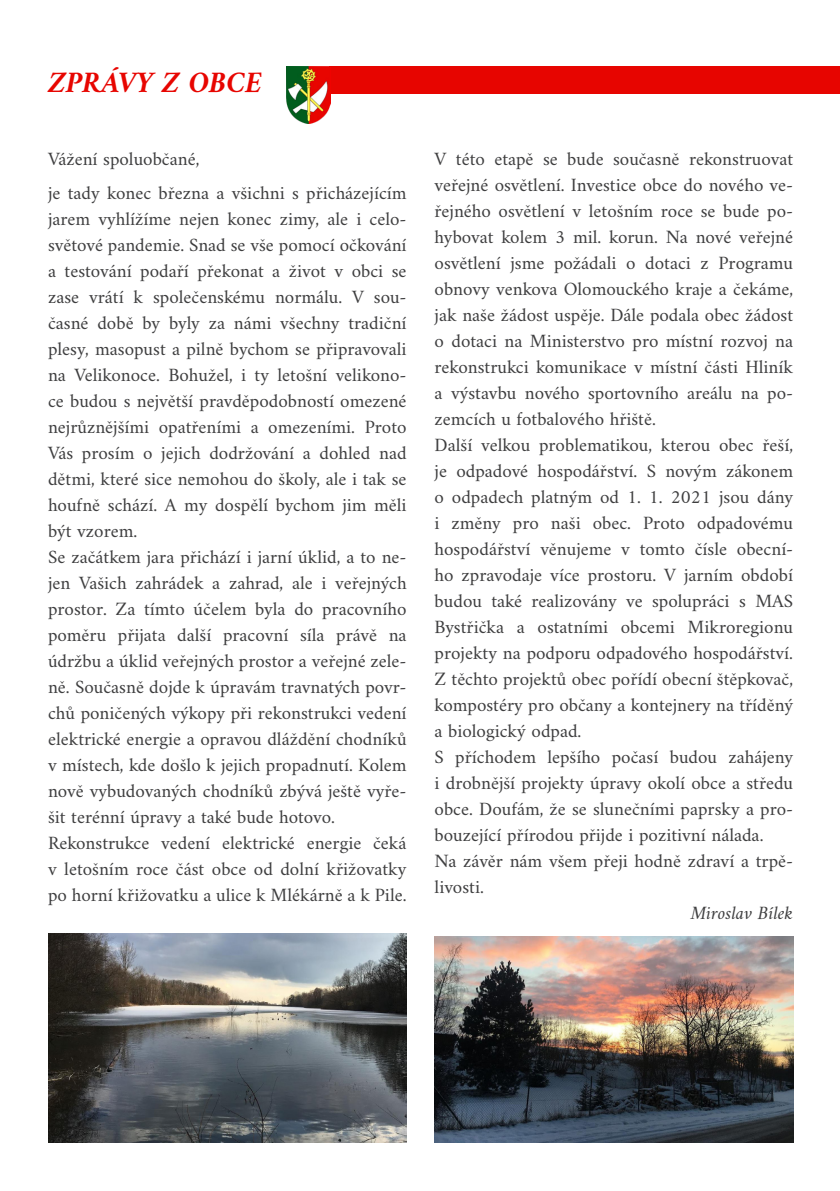
<style>
.page{position:relative;width:840px;height:1191px;background:#fff}
.page>*{position:absolute;margin:0;border:0;box-sizing:border-box;transform-origin:0 0}
.t1{font:italic 700 30px "Amiri";color:#e70500}
.t2{font:19px/26px "Amiri";color:#3e3e3f}
.t3{font:italic 19px "Amiri";color:#3e3e3f}
</style>
<div class="page">
<div style="left:329px;top:66px;width:510px;height:28px;background:#e70500"></div>
<img style="left:286px;top:66px;width:44px;height:57px">
<img style="left:48px;top:934px;width:358px;height:209px">
<img style="left:434px;top:936px;width:358px;height:207px">
<h1 class="t1" style="left:48px;top:64px;width:215px">ZPRÁVY Z OBCE</h1>
<p class="t2" style="left:48px;top:142px;width:360px;line-height:34px">Vážení spoluobčané,<br>je tady konec března a všichni s přicházejícím</p>
<p class="t2" style="left:48px;top:206px;width:360px">jarem vyhlížíme nejen konec zimy, ale i celo&shy;světové pandemie. Snad se vše pomocí očkování a testování podaří překonat a život v obci se zase vrátí k společenskému normálu. V sou&shy;časné době by byly za námi všechny tradiční plesy, masopust a pilně bychom se připravovali na Velikonoce. Bohužel, i ty letošní velikono&shy;ce budou s největší pravděpodobností omezené nejrůznějšími opatřeními a omezeními. Proto Vás prosím o jejich dodržování a dohled nad dětmi, které sice nemohou do školy, ale i tak se houfně schází. A my dospělí bychom jim měli být vzorem.<br>Se začátkem jara přichází i jarní úklid, a to ne&shy;jen Vašich zahrádek a zahrad, ale i veřejných prostor. Za tímto účelem byla do pracovního poměru přijata další pracovní síla právě na údržbu a úklid veřejných prostor a veřejné zele&shy;ně. Současně dojde k úpravám travnatých povr&shy;chů poničených výkopy při rekonstrukci vedení elektrické energie a opravou dláždění chodníků v místech, kde došlo k jejich propadnutí. Kolem nově vybudovaných chodníků zbývá ještě vyře&shy;šit terénní úpravy a také bude hotovo.<br>Rekonstrukce vedení elektrické energie čeká v letošním roce část obce od dolní křižovatky po horní křižovatku a ulice k Mlékárně a k Pile.</p>
<p class="t2" style="left:434px;top:145px;width:360px">V této etapě se bude současně rekonstruovat veřejné osvětlení. Investice obce do nového ve&shy;řejného osvětlení v letošním roce se bude po&shy;hybovat kolem 3 mil. korun. Na nové veřejné osvětlení jsme požádali o dotaci z Programu obnovy venkova Olomouckého kraje a čekáme, jak naše žádost uspěje. Dále podala obec žádost o dotaci na Ministerstvo pro místní rozvoj na rekonstrukci komunikace v místní části Hliník a výstavbu nového sportovního areálu na po&shy;zemcích u fotbalového hřiště.<br>Další velkou problematikou, kterou obec řeší, je odpadové hospodářství. S novým zákonem o odpadech platným od 1. 1. 2021 jsou dány i změny pro naši obec. Proto odpadovému hospodářství věnujeme v tomto čísle obecní&shy;ho zpravodaje více prostoru. V jarním období budou také realizovány ve spolupráci s MAS Bystřička a ostatními obcemi Mikroregionu projekty na podporu odpadového hospodářství.<br>Z těchto projektů obec pořídí obecní štěpkovač, kompostéry pro občany a kontejnery na tříděný a biologický odpad.<br>S příchodem lepšího počasí budou zahájeny i drobnější projekty úpravy okolí obce a středu obce. Doufám, že se slunečními paprsky a pro&shy;bouzející přírodou přijde i pozitivní nálada.<br>Na závěr nám všem přeji hodně zdraví a trpě&shy;livosti.</p>
<p class="t3" style="left:690px;top:901px;width:104px">Miroslav Bílek</p>
</div>
